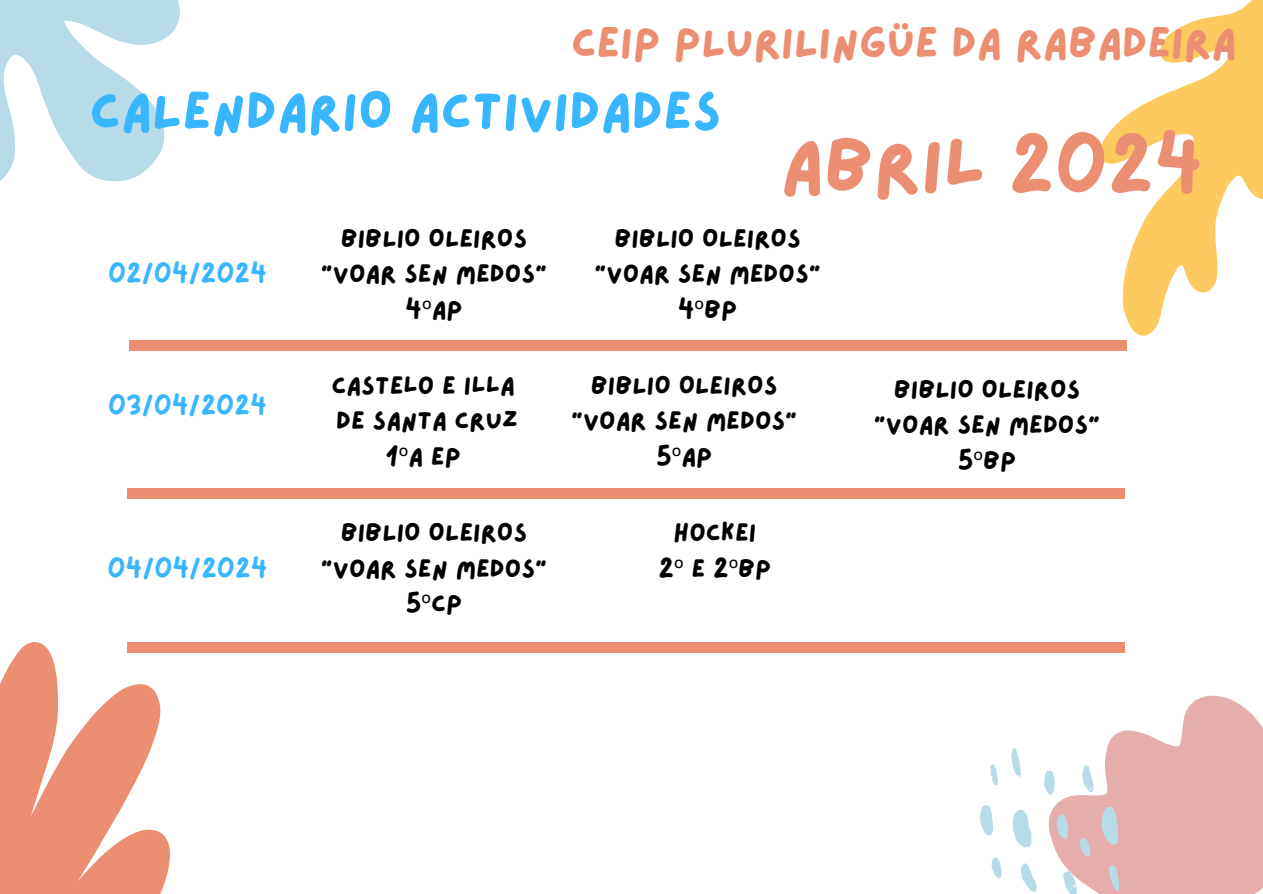
<style>
.page{position:relative;width:1263px;height:894px;background:#fff}
.page>*{position:absolute;margin:0;border:0;box-sizing:border-box;transform-origin:0 0}
.t1{font:75px "Lazydog";color:#eb8e71}
.t2{font:53.85px "Lazydog";color:#38b6ff}
.t3{font:43.5px "Lazydog";color:#eb8e71}
.t4{font:25.5px "Lazydog";color:#000}
.t5{font:25.5px "Lazydog";color:#38b6ff}
.s1{font-family:"Noto Sans"}
</style>
<div class="page">
<svg style="left:0;top:642px;width:170px;height:251px"></svg>
<svg style="left:0;top:0;width:180px;height:182px;fill:#b7dbe7"></svg>
<svg style="left:1100px;top:0;width:163px;height:335px"></svg>
<svg style="left:1024px;top:695px;width:239px;height:198px;fill:#e5aeac"></svg>
<svg style="left:1013px;top:808px;width:19px;height:39px"></svg>
<svg style="left:1101px;top:806px;width:18px;height:39px"></svg>
<svg style="left:980px;top:805px;width:13px;height:30px"></svg>
<svg style="left:1021px;top:862px;width:16px;height:29px"></svg>
<svg style="left:1063px;top:870px;width:14px;height:23px"></svg>
<svg style="left:1057px;top:813px;width:11px;height:26px"></svg>
<svg style="left:1081px;top:764px;width:13px;height:28px"></svg>
<svg style="left:1043px;top:770px;width:12px;height:25px"></svg>
<svg style="left:1011px;top:748px;width:10px;height:28px"></svg>
<svg style="left:1109px;top:864px;width:10px;height:27px"></svg>
<svg style="left:991px;top:857px;width:11px;height:20px"></svg>
<svg style="left:1079px;top:837px;width:11px;height:20px"></svg>
<svg style="left:990px;top:764px;width:8px;height:21px"></svg>
<div style="left:129px;top:340px;width:998px;height:10px;background:#eb8e71"></div>
<div style="left:127px;top:488px;width:998px;height:10px;background:#eb8e71"></div>
<div style="left:127px;top:641px;width:998px;height:11px;background:#eb8e71"></div>
<p class="t3" style="left:571px;top:22px;width:667px">CEIP PLURILINGÜE DA RABADEIRA</p>
<p class="t2" style="left:89px;top:85px;width:633px">CALENDARIO ACTIVIDADES</p>
<p class="t1" style="left:780px;top:130px;width:424px">ABRIL 2024</p>
<h3 class="t5" style="left:108px;top:261px;width:160px">02/04/2024</h3>
<p class="t5" style="left:108px;top:393px;width:160px">03/04/2024</p>
<p class="t5" style="left:107px;top:556px;width:161px">04/04/2024</p>
<h2 class="t4" style="left:341px;top:226px;width:188px">BIBLIO OLEIROS</h2>
<h1 class="t4" style="left:321px;top:261px;width:225px">“VOAR SEN MEDOS”</h1>
<p class="t4" style="left:405px;top:297px;width:59px">4<span class="s1">º</span>AP</p>
<p class="t4" style="left:332px;top:373px;width:185px">CASTELO E ILLA</p>
<p class="t4" style="left:336px;top:408px;width:183px">DE SANTA CRUZ</p>
<p class="t4" style="left:385px;top:444px;width:77px">1<span class="s1">º</span>A EP</p>
<p class="t4" style="left:341px;top:520px;width:188px">BIBLIO OLEIROS</p>
<p class="t4" style="left:321px;top:556px;width:225px">“VOAR SEN MEDOS”</p>
<p class="t4" style="left:406px;top:591px;width:58px">5<span class="s1">º</span>CP</p>
<p class="t4" style="left:614px;top:226px;width:188px">BIBLIO OLEIROS</p>
<p class="t4" style="left:594px;top:261px;width:225px">“VOAR SEN MEDOS”</p>
<p class="t4" style="left:678px;top:297px;width:61px">4<span class="s1">º</span>BP</p>
<p class="t4" style="left:591px;top:373px;width:188px">BIBLIO OLEIROS</p>
<p class="t4" style="left:571px;top:408px;width:225px">“VOAR SEN MEDOS”</p>
<p class="t4" style="left:656px;top:444px;width:58px">5<span class="s1">º</span>AP</p>
<p class="t4" style="left:673px;top:520px;width:85px">HOCKEI</p>
<p class="t4" style="left:658px;top:556px;width:115px">2<span class="s1">º</span> E 2<span class="s1">º</span>BP</p>
<p class="t4" style="left:894px;top:377px;width:188px">BIBLIO OLEIROS</p>
<p class="t4" style="left:874px;top:412px;width:225px">“VOAR SEN MEDOS”</p>
<p class="t4" style="left:958px;top:448px;width:60px">5<span class="s1">º</span>BP</p>
</div>
